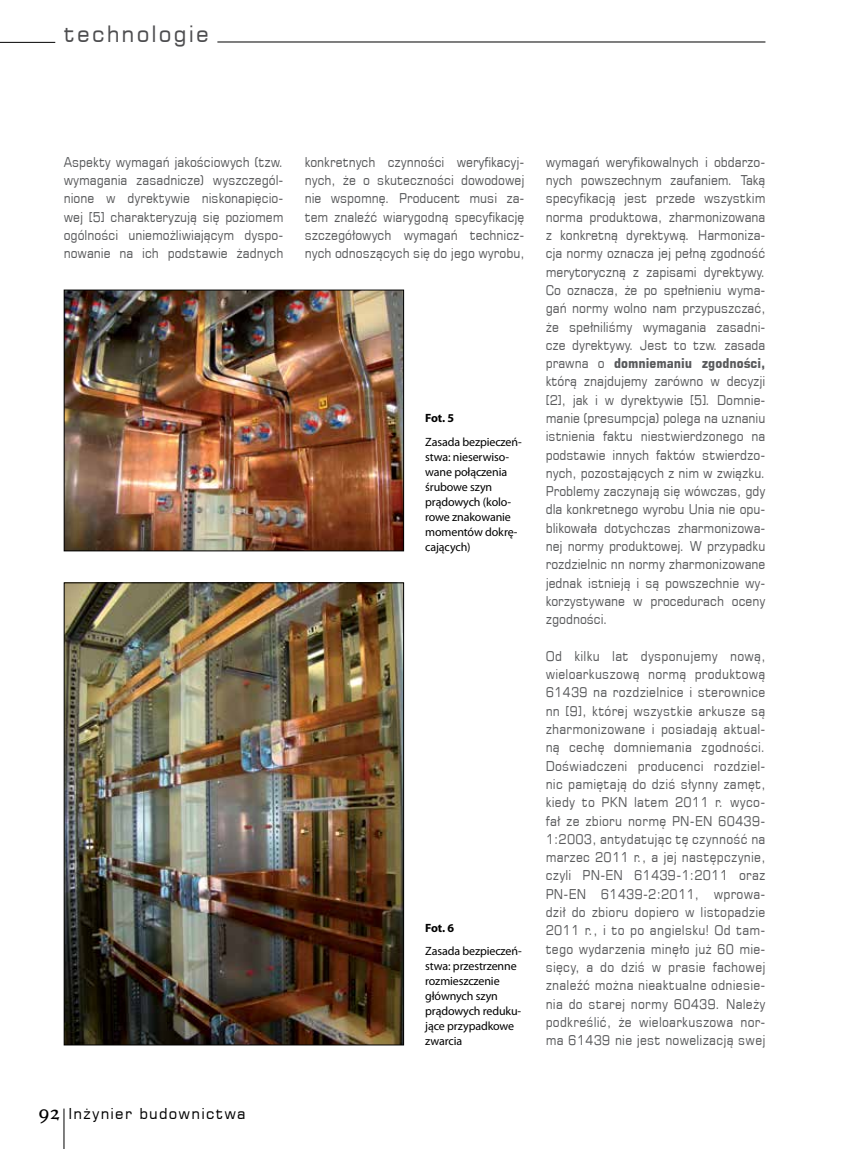
<style>
.page{position:relative;width:842px;height:1149px;background:#fff}
.page>*{position:absolute;margin:0;border:0;box-sizing:border-box;transform-origin:0 0}
.t1{font:22.5px "Square 721 TL";letter-spacing:.095em;color:#4d4d4f}
.t2{font:15px "Square 721 TL";letter-spacing:.08em;color:#000}
.t3{font:13.5px/18.3px "Square 721 TL";color:#58595b;text-align:justify;scale:.9 1}
.t4{font:12px/15px "Myriad Pro";letter-spacing:-.01em;color:#000}
.t5{font:700 12px "Myriad Pro";letter-spacing:-.025em;color:#000}
.s1{font-weight:700}
.s2{font-family:"High Tower Text";font-size:24px}
</style>
<div class="page">
<hr style="left:64px;top:1108px;width:1px;height:40px;background:#000">
<hr style="left:0;top:42px;width:55px;height:1px;background:#000">
<hr style="left:217px;top:42px;width:548px;height:1px;background:#000">
<img style="left:66px;top:292px;width:336px;height:257px">
<div style="left:64px;top:290px;width:340px;height:261px;border:1px solid #000"></div>
<img style="left:66px;top:584px;width:336px;height:458px">
<div style="left:64px;top:582px;width:340px;height:462px;border:1px solid #000"></div>
<h1 class="t1" style="left:64px;top:20px;width:147px">technologie</h1>
<p class="t3" style="left:64px;top:152px;width:246px">Aspekty wymagań jakościowych (tzw. wymagania zasadnicze) wyszczegól&shy;nione w dyrektywie niskonapięcio&shy;wej [5] charakteryzują się poziomem ogólności uniemożliwiającym dyspo&shy;nowanie na ich podstawie żadnych</p>
<p class="t3" style="left:305px;top:152px;width:246px">konkretnych czynności weryfikacyj&shy;nych, że o skuteczności dowodowej nie wspomnę. Producent musi za&shy;tem znaleźć wiarygodną specyfikację szczegółowych wymagań technicz&shy;nych odnoszących się do jego wyrobu,</p>
<p class="t5" style="left:425px;top:410px;width:30px">Fot. 5</p>
<p class="t4" style="left:425px;top:434px;width:98px">Zasada bezpieczeń&shy;stwa: nieserwiso&shy;wane połączenia śrubowe szyn prądowych (kolo&shy;rowe znakowanie momentów dokrę&shy;cających)</p>
<p class="t5" style="left:425px;top:919px;width:30px">Fot. 6</p>
<p class="t4" style="left:425px;top:943px;width:98px">Zasada bezpieczeń&shy;stwa: przestrzenne rozmieszczenie głównych szyn prądowych reduku&shy;jące przypadkowe zwarcia</p>
<p class="t3" style="left:546px;top:152px;width:246px">wymagań weryfikowalnych i obdarzo&shy;nych powszechnym zaufaniem. Taką specyfikacją jest przede wszystkim norma produktowa, zharmonizowana z konkretną dyrektywą. Harmoniza&shy;cja normy oznacza jej pełną zgodność merytoryczną z zapisami dyrektywy.<br>Co oznacza, że po spełnieniu wyma&shy;gań normy wolno nam przypuszczać, że spełniliśmy wymagania zasadni&shy;cze dyrektywy. Jest to tzw. zasada prawna o <span class="s1">domniemaniu zgodności, </span>którą znajdujemy zarówno w decyzji [2], jak i w dyrektywie [5]. Domnie&shy;manie (presumpcja) polega na uznaniu istnienia faktu niestwierdzonego na podstawie innych faktów stwierdzo&shy;nych, pozostających z nim w związku.<br>Problemy zaczynają się wówczas, gdy dla konkretnego wyrobu Unia nie opu&shy;blikowała dotychczas zharmonizowa&shy;nej normy produktowej. W przypadku rozdzielnic nn normy zharmonizowane jednak istnieją i są powszechnie wy&shy;korzystywane w procedurach oceny zgodności.</p>
<p class="t3" style="left:546px;top:646px;width:246px">Od kilku lat dysponujemy nową, wieloarkuszową normą produktową 61439 na rozdzielnice i sterownice nn [9], której wszystkie arkusze są zharmonizowane i posiadają aktual&shy;ną cechę domniemania zgodności.<br>Doświadczeni producenci rozdziel&shy;nic pamiętają do dziś słynny zamęt, kiedy to PKN latem 2011 r. wyco&shy;fał ze zbioru normę PN-EN 60439- 1:2003, antydatując tę czynność na marzec 2011 r., a jej następczynie, czyli PN-EN 61439-1:2011 oraz PN-EN 61439-2:2011, wprowa&shy;dził do zbioru dopiero w listopadzie 2011 r., i to po angielsku! Od tam&shy;tego wydarzenia minęło już 60 mie&shy;sięcy, a do dziś w prasie fachowej znaleźć można nieaktualne odniesie&shy;nia do starej normy 60439. Należy podkreślić, że wieloarkuszowa nor&shy;ma 61439 nie jest nowelizacją swej</p>
<p class="t2" style="left:39px;top:1103px;width:209px"><span class="s2">92</span> Inżynier budownictwa</p>
</div>
